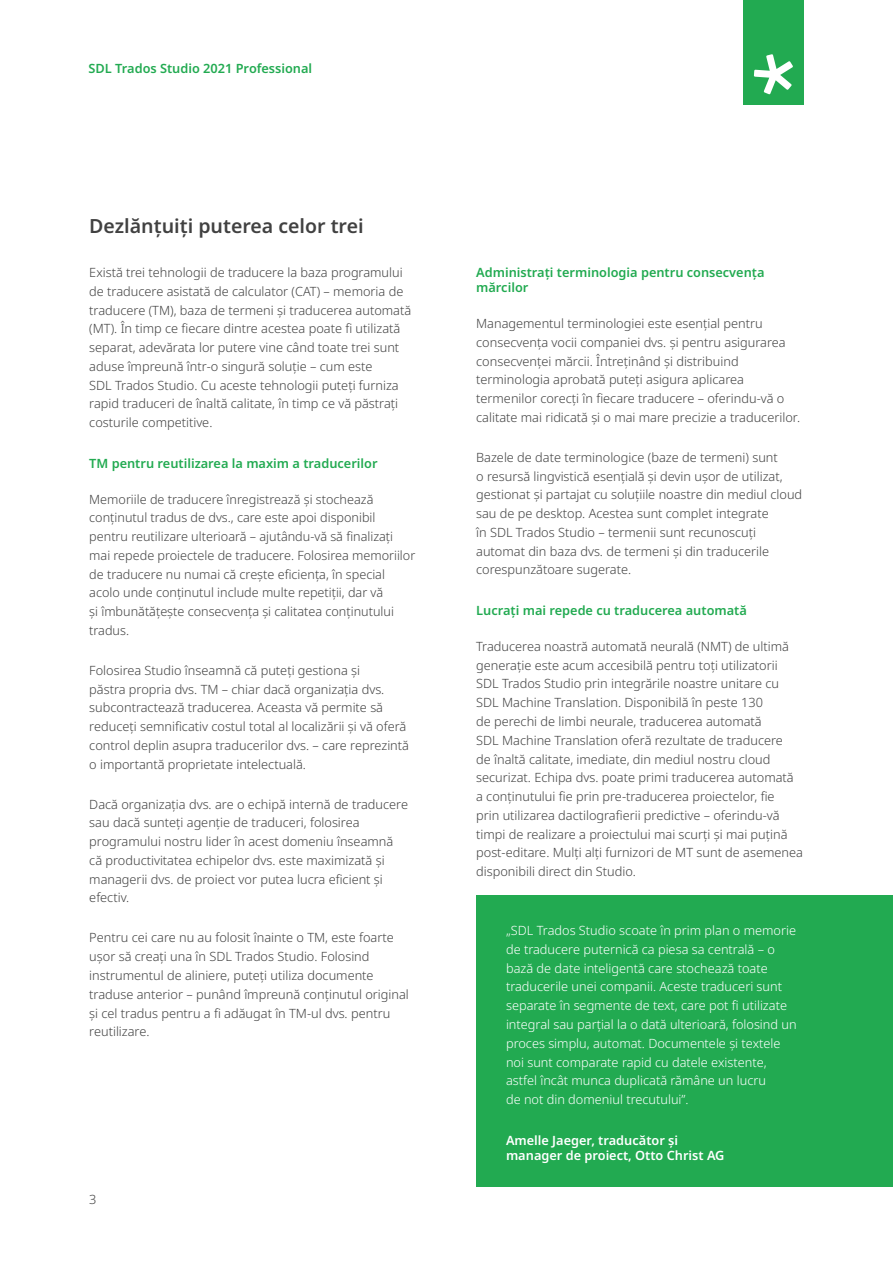
<style>
.page{position:relative;width:893px;height:1263px;background:#fff}
.page>*{position:absolute;margin:0;border:0;box-sizing:border-box;transform-origin:0 0}
.t1{font:600 19.5px "Noto Sans";color:#414141}
.t2{font:300 12.75px/18.8px "Noto Sans";color:#414141}
.t3{font:300 12.75px/18.8px "Noto Sans";color:#fff}
.t4{font:600 12.75px/15.3px "Noto Sans";color:#22aa51}
.t5{font:600 12.75px/15.3px "Noto Sans";color:#fff}
</style>
<div class="page">
<div style="left:743px;top:0;width:60px;height:105px;background:#22aa51"></div>
<svg style="left:754px;top:54px;width:39px;height:40px"></svg>
<div style="left:476px;top:895px;width:417px;height:292px;background:#22aa51"></div>
<p class="t4" style="left:89px;top:61px;width:225px">SDL Trados Studio 2021 Professional</p>
<h1 class="t1" style="left:89px;top:212px;width:276px">Dezlănțuiți puterea celor trei</h1>
<p class="t2" style="left:89px;top:263px;width:323px">Există trei tehnologii de traducere la baza programului de traducere asistată de calculator (CAT) – memoria de traducere (TM), baza de termeni și traducerea automată (MT). În timp ce fiecare dintre acestea poate fi utilizată separat, adevărata lor putere vine când toate trei sunt aduse împreună într-o singură soluţie – cum este<br>SDL Trados Studio. Cu aceste tehnologii puteți furniza rapid traduceri de înaltă calitate, în timp ce vă păstrați costurile competitive.</p>
<p class="t4" style="left:89px;top:456px;width:290px">TM pentru reutilizarea la maxim a traducerilor</p>
<p class="t2" style="left:89px;top:490px;width:328px">Memoriile de traducere înregistrează şi stochează conţinutul tradus de dvs., care este apoi disponibil pentru reutilizare ulterioară – ajutându-vă să finalizați mai repede proiectele de traducere. Folosirea memoriilor de traducere nu numai că crește eficiența, în special acolo unde conţinutul include multe repetiții, dar vă<br>şi îmbunătăţeşte consecvenţa şi calitatea conţinutului tradus.</p>
<p class="t2" style="left:89px;top:661px;width:321px">Folosirea Studio înseamnă că puteți gestiona și<br>păstra propria dvs. TM – chiar dacă organizația dvs. subcontractează traducerea. Aceasta vă permite să reduceți semnificativ costul total al localizării şi vă oferă control deplin asupra traducerilor dvs. – care reprezintă o importantă proprietate intelectuală.</p>
<p class="t2" style="left:89px;top:795px;width:320px">Dacă organizația dvs. are o echipă internă de traducere sau dacă sunteți agenție de traduceri, folosirea programului nostru lider în acest domeniu înseamnă că productivitatea echipelor dvs. este maximizată și managerii dvs. de proiect vor putea lucra eficient și efectiv.</p>
<p class="t2" style="left:89px;top:929px;width:321px">Pentru cei care nu au folosit înainte o TM, este foarte ușor să creați una în SDL Trados Studio. Folosind instrumentul de aliniere, puteți utiliza documente traduse anterior – punând împreună conţinutul original și cel tradus pentru a fi adăugat în TM-ul dvs. pentru reutilizare.</p>
<p class="t3" style="left:506px;top:921px;width:292px">„SDL Trados Studio scoate în prim plan o memorie de traducere puternică ca piesa sa centrală – o bază de date inteligentă care stochează toate traducerile unei companii. Aceste traduceri sunt separate în segmente de text, care pot fi utilizate integral sau parțial la o dată ulterioară, folosind un proces simplu, automat. Documentele și textele noi sunt comparate rapid cu datele existente, astfel încât munca duplicată rămâne un lucru<br>de not din domeniul trecutului”.</p>
<p class="t5" style="left:506px;top:1133px;width:220px">Amelle Jaeger, traducător și manager de proiect, Otto Christ AG</p>
<p class="t4" style="left:476px;top:265px;width:290px">Administraţi terminologia pentru consecvenţa mărcilor</p>
<p class="t2" style="left:476px;top:314px;width:326px">Managementul terminologiei este esențial pentru consecvența vocii companiei dvs. și pentru asigurarea consecvenţei mărcii. Întreţinând şi distribuind terminologia aprobată puteţi asigura aplicarea termenilor corecţi în fiecare traducere – oferindu-vă o calitate mai ridicată și o mai mare precizie a traducerilor.</p>
<p class="t2" style="left:476px;top:448px;width:328px">Bazele de date terminologice (baze de termeni) sunt<br>o resursă lingvistică esenţială și devin ușor de utilizat, gestionat și partajat cu soluţiile noastre din mediul cloud sau de pe desktop. Acestea sunt complet integrate<br>în SDL Trados Studio – termenii sunt recunoscuți automat din baza dvs. de termeni și din traducerile corespunzătoare sugerate.</p>
<p class="t4" style="left:476px;top:603px;width:272px">Lucraţi mai repede cu traducerea automată</p>
<p class="t2" style="left:476px;top:637px;width:328px">Traducerea noastră automată neurală (NMT) de ultimă generație este acum accesibilă pentru toți utilizatorii SDL Trados Studio prin integrările noastre unitare cu SDL Machine Translation. Disponibilă în peste 130<br>de perechi de limbi neurale, traducerea automată<br>SDL Machine Translation oferă rezultate de traducere<br>de înaltă calitate, imediate, din mediul nostru cloud securizat. Echipa dvs. poate primi traducerea automată a conţinutului fie prin pre-traducerea proiectelor, fie<br>prin utilizarea dactilografierii predictive – oferindu-vă timpi de realizare a proiectului mai scurți și mai puțină post-editare. Mulți alți furnizori de MT sunt de asemenea disponibili direct din Studio.</p>
<p class="t2" style="left:89px;top:1191px;width:9px">3</p>
</div>
